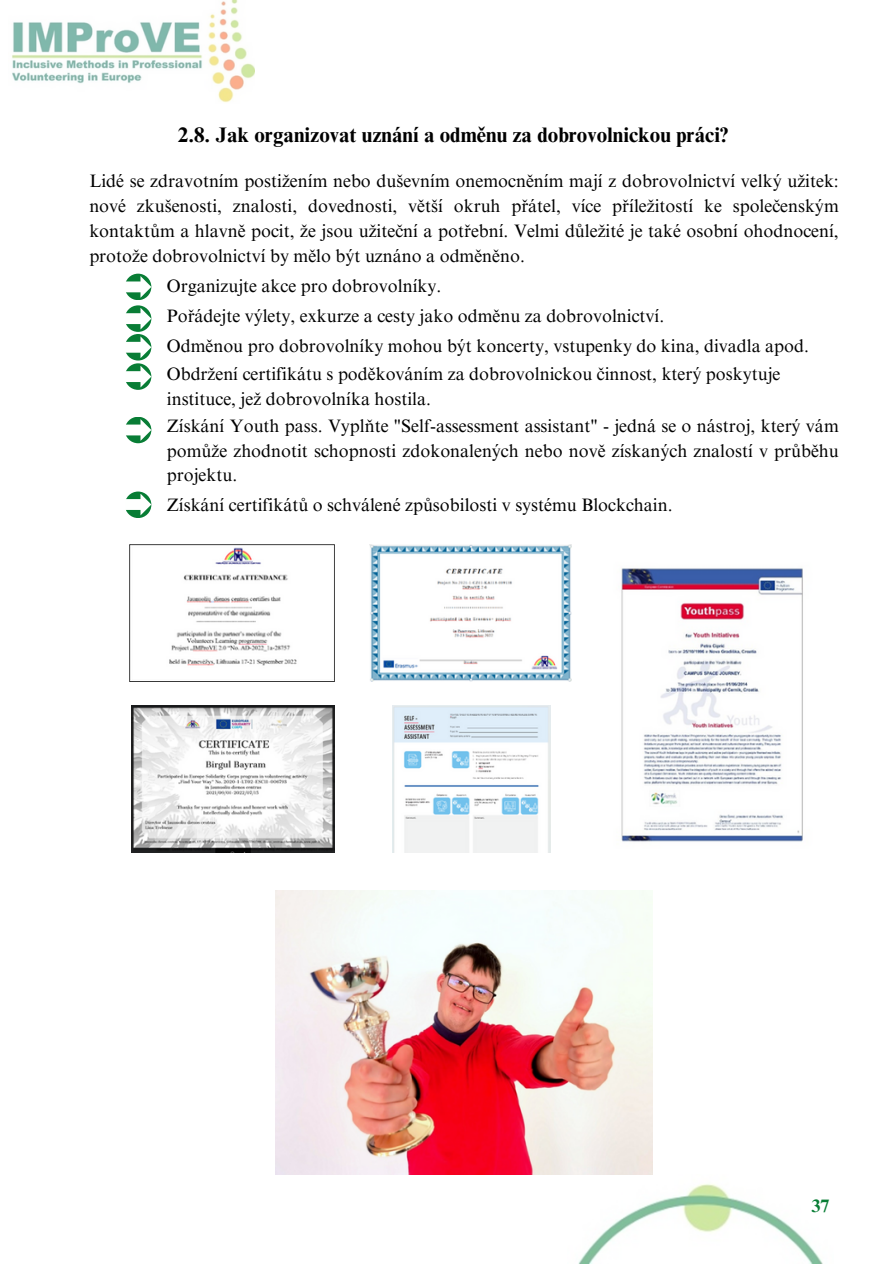
<style>
.page{position:relative;width:894px;height:1264px;background:#fff}
.page>*{position:absolute;margin:0;border:0;box-sizing:border-box;transform-origin:0 0}
.t1{font:700 21px "Times NRMT Pro";color:#000}
.t2{font:18px/24.8px "Times NRMT Pro";color:#000;text-align:justify}
.t3{font:700 18px "Times NRMT Pro";color:#087d35}
</style>
<div class="page">
<img style="left:12px;top:0;width:242px;height:103px">
<img style="left:567px;top:1174px;width:255px;height:88px">
<div style="left:125px;top:274px;width:26px;height:26px;background:#087d35;border-radius:50%"></div>
<svg style="left:125px;top:276px;width:26px;height:22px"></svg>
<svg style="left:125px;top:305px;width:26px;height:27px"></svg>
<svg style="left:125px;top:308px;width:26px;height:21px"></svg>
<div style="left:125px;top:334px;width:26px;height:26px;background:#087d35;border-radius:50%"></div>
<svg style="left:125px;top:336px;width:26px;height:22px"></svg>
<svg style="left:125px;top:363px;width:26px;height:27px"></svg>
<svg style="left:125px;top:366px;width:26px;height:21px"></svg>
<div style="left:125px;top:417px;width:26px;height:26px;background:#087d35;border-radius:50%"></div>
<svg style="left:125px;top:419px;width:26px;height:22px"></svg>
<svg style="left:125px;top:491px;width:26px;height:27px"></svg>
<svg style="left:125px;top:493px;width:26px;height:22px"></svg>
<img style="left:130px;top:544px;width:204px;height:137px">
<img style="left:369px;top:544px;width:202px;height:137px">
<img style="left:132px;top:705px;width:202px;height:147px">
<img style="left:393px;top:705px;width:157px;height:148px">
<img style="left:621px;top:568px;width:182px;height:274px">
<img style="left:275px;top:890px;width:377px;height:284px">
<p class="t1" style="left:178px;top:127px;width:551px">2.8. Jak organizovat uznání a odměnu za dobrovolnickou práci?</p>
<p class="t2" style="left:89px;top:171px;width:750px">Lidé se zdravotním postižením nebo duševním onemocněním mají z dobrovolnictví velký užitek: nové zkušenosti, znalosti, dovednosti, větší okruh přátel, více příležitostí ke společenským kontaktům a hlavně pocit, že jsou užiteční a potřební. Velmi důležité je také osobní ohodnocení, protože dobrovolnictví by mělo být uznáno a odměněno.</p>
<p class="t2" style="left:167px;top:275px;width:276px">Organizujte akce pro dobrovolníky.</p>
<p class="t2" style="left:167px;top:306px;width:499px">Pořádejte výlety, exkurze a cesty jako odměnu za dobrovolnictví.</p>
<p class="t2" style="left:167px;top:336px;width:643px">Odměnou pro dobrovolníky mohou být koncerty, vstupenky do kina, divadla apod.</p>
<p class="t2" style="left:167px;top:364px;width:615px">Obdržení certifikátu s poděkováním za dobrovolnickou činnost, který poskytuje instituce, jež dobrovolníka hostila.</p>
<p class="t2" style="left:167px;top:415px;width:673px">Získání Youth pass. Vyplňte "Self-assessment assistant" - jedná se o nástroj, který vám pomůže zhodnotit schopnosti zdokonalených nebo nově získaných znalostí v průběhu projektu.</p>
<p class="t2" style="left:167px;top:494px;width:507px">Získání certifikátů o schválené způsobilosti v systému Blockchain.</p>
<p class="t3" style="left:811px;top:1198px;width:19px">37</p>
</div>
